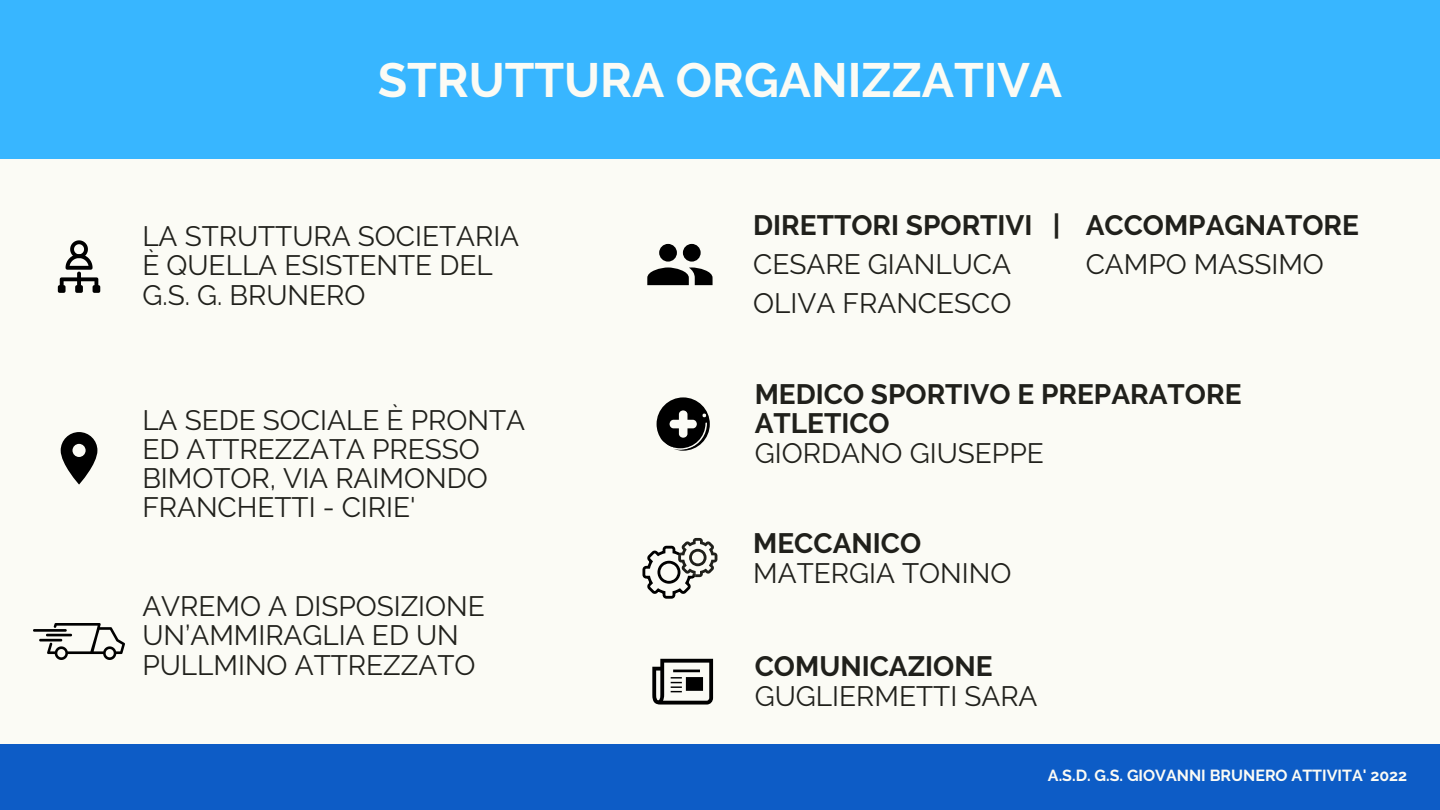
<style>
.page{position:relative;width:1440px;height:810px;background:#fbfbf5}
.page>*{position:absolute;margin:0;border:0;box-sizing:border-box;transform-origin:0 0}
.t1{font:700 48px "Raleway";color:#fbfbf5}
.t2{font:28px/29.2px "Raleway";color:#20201b}
.t3{font:700 28px/29.2px "Raleway";color:#20201b}
.t4{font:700 16px "Raleway";color:#fbfbf5}
</style>
<div class="page">
<div style="left:0;top:744px;width:1440px;height:66px;background:#0d5cc6"></div>
<div style="left:0;top:0;width:1440px;height:159px;background:#38b6ff"></div>
<svg style="left:61px;top:432px;width:36px;height:53px"></svg>
<svg style="left:58px;top:240px;width:42px;height:53px"></svg>
<svg style="left:647px;top:244px;width:66px;height:41px"></svg>
<svg style="left:657px;top:397px;width:53px;height:54px"></svg>
<img style="left:34px;top:624px;width:91px;height:35px">
<svg style="left:652px;top:659px;width:61px;height:46px"></svg>
<svg style="left:642px;top:538px;width:75px;height:61px"></svg>
<p class="t1" style="left:378px;top:52px;width:686px">STRUTTURA ORGANIZZATIVA</p>
<p class="t2" style="left:142px;top:222px;width:378px">LA STRUTTURA SOCIETARIA<br>È QUELLA ESISTENTE DEL<br>G.S. G. BRUNERO</p>
<p class="t3" style="left:753px;top:211px;width:309px">DIRETTORI SPORTIVI |</p>
<p class="t2" style="left:753px;top:250px;width:259px">CESARE GIANLUCA</p>
<p class="t2" style="left:753px;top:289px;width:260px">OLIVA FRANCESCO</p>
<p class="t3" style="left:1086px;top:211px;width:275px">ACCOMPAGNATORE</p>
<p class="t2" style="left:1086px;top:250px;width:240px">CAMPO MASSIMO</p>
<p class="t2" style="left:142px;top:405px;width:384px">LA SEDE SOCIALE È PRONTA<br>ED ATTREZZATA PRESSO<br>BIMOTOR, VIA RAIMONDO<br>FRANCHETTI - CIRIE'</p>
<p class="t2" style="left:142px;top:592px;width:344px">AVREMO A DISPOSIZIONE<br>UN’AMMIRAGLIA ED UN<br>PULLMINO ATTREZZATO</p>
<p class="t3" style="left:755px;top:380px;width:488px">MEDICO SPORTIVO E PREPARATORE<br>ATLETICO</p>
<p class="t2" style="left:755px;top:438px;width:291px">GIORDANO GIUSEPPE</p>
<p class="t3" style="left:753px;top:529px;width:170px">MECCANICO</p>
<p class="t2" style="left:753px;top:558px;width:260px">MATERGIA TONINO</p>
<p class="t3" style="left:755px;top:652px;width:239px">COMUNICAZIONE</p>
<p class="t2" style="left:755px;top:681px;width:284px">GUGLIERMETTI SARA</p>
<p class="t4" style="left:1048px;top:766px;width:361px">A.S.D. G.S. GIOVANNI BRUNERO ATTIVITA' 2022</p>
</div>
